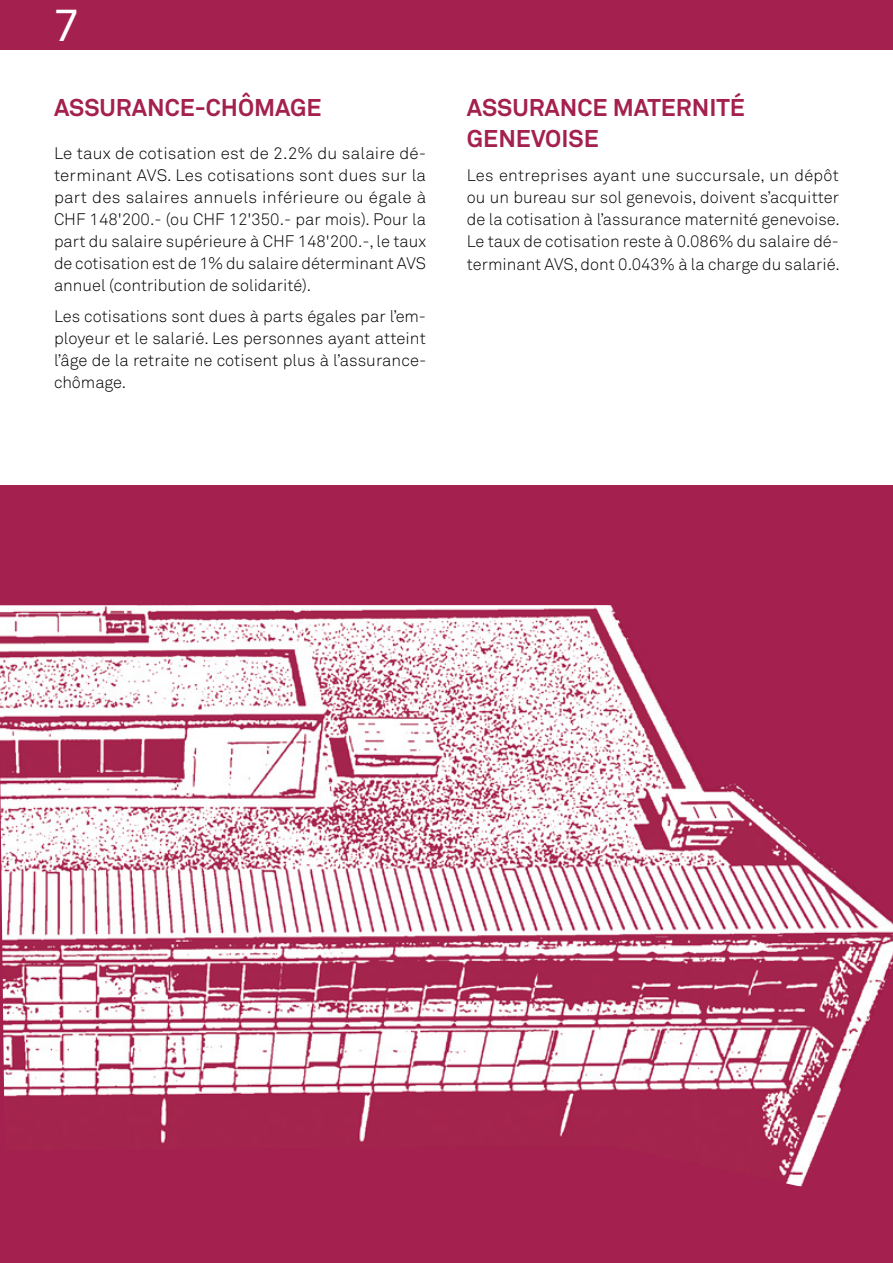
<style>
.page{position:relative;width:893px;height:1263px;background:#fff}
.page>*{position:absolute;margin:0;border:0;box-sizing:border-box;transform-origin:0 0}
.t1{font:45px "Akkurat";color:#fff}
.t2{font:700 24px/31.5px "Akkurat";color:#a4204e}
.t3{font:300 16.5px/22px "Akkurat";color:#000;text-align:justify}
</style>
<div class="page">
<div style="left:0;top:0;width:893px;height:50px;background:#a4204e"></div>
<div style="left:0;top:486px;width:893px;height:777px;background:#a4204e"></div>
<img style="left:0;top:605px;width:893px;height:582px">
<h1 class="t1" style="left:54px;top:-1px;width:27px">7</h1>
<h2 class="t2" style="left:54px;top:92px;width:269px">ASSURANCE-CHÔMAGE</h2>
<p class="t3" style="left:54px;top:143px;width:374px">Le taux de cotisation est de 2.2% du salaire dé&shy;terminant AVS. Les cotisations sont dues sur la part des salaires annuels inférieure ou égale à CHF 148'200.- (ou CHF 12'350.- par mois). Pour la part du salaire supérieure à CHF 148'200.-, le taux de cotisation est de 1% du salaire déterminant AVS annuel (contribution de solidarité).</p>
<p class="t3" style="left:54px;top:305px;width:374px">Les cotisations sont dues à parts égales par l’em&shy;ployeur et le salarié. Les personnes ayant atteint l’âge de la retraite ne cotisent plus à l’assurance&shy;chômage.</p>
<h2 class="t2" style="left:467px;top:92px;width:280px">ASSURANCE MATERNITÉ<br>GENEVOISE</h2>
<p class="t3" style="left:467px;top:165px;width:374px">Les entreprises ayant une succursale, un dépôt ou un bureau sur sol genevois, doivent s’acquitter de la cotisation à l’assurance maternité genevoise.<br>Le taux de cotisation reste à 0.086% du salaire dé&shy;terminant AVS, dont 0.043% à la charge du salarié.</p>
</div>
